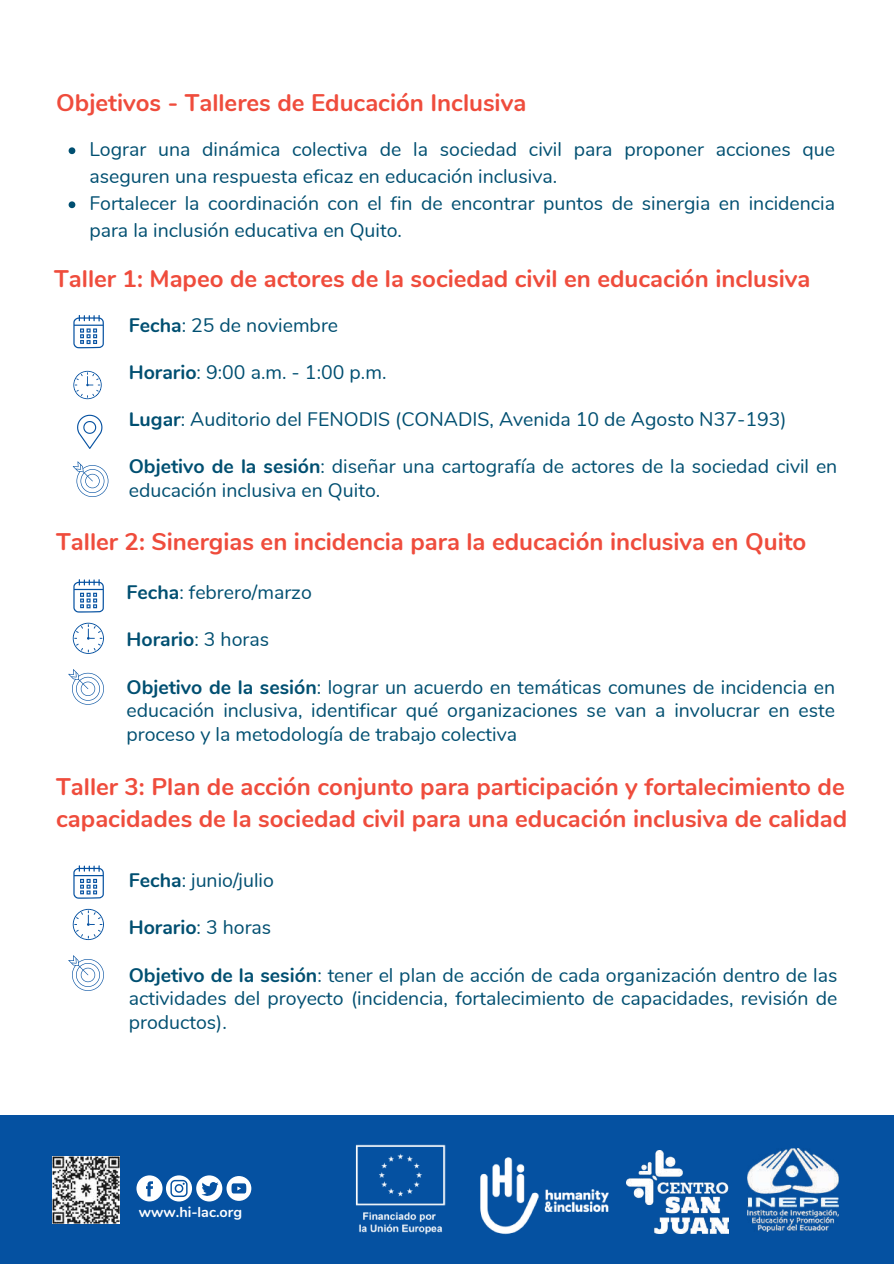
<style>
.page{position:relative;width:894px;height:1264px;background:#fff}
.page>*{position:absolute;margin:0;border:0;box-sizing:border-box;transform-origin:0 0}
.t1{font:700 24px/32.7px "Nunito";color:#ef4c3c}
.t2{font:19.5px/23.7px "Nunito";color:#004f71}
.t3{font:700 19.5px "Nunito";color:#004f71}
.t4{font:700 14.4px "Nunito";color:#fff}
.s1{font-weight:700}
.s2{font-weight:400}
</style>
<div class="page">
<div style="left:0;top:1114px;width:893px;height:149px;background:#0551a1"></div>
<img style="left:52px;top:1156px;width:68px;height:67px">
<svg style="left:136px;top:1175px;width:115px;height:26px"></svg>
<img style="left:747px;top:1148px;width:91px;height:83px">
<img style="left:480px;top:1157px;width:128px;height:78px">
<img style="left:355px;top:1144px;width:91px;height:91px">
<img style="left:626px;top:1150px;width:101px;height:83px">
<svg style="left:73px;top:315px;width:31px;height:33px"></svg>
<svg style="left:73px;top:371px;width:28px;height:28px"></svg>
<svg style="left:77px;top:415px;width:25px;height:33px"></svg>
<svg style="left:73px;top:461px;width:35px;height:36px"></svg>
<svg style="left:69px;top:147px;width:6px;height:7px"></svg>
<svg style="left:69px;top:201px;width:6px;height:7px"></svg>
<svg style="left:73px;top:579px;width:31px;height:33px"></svg>
<svg style="left:73px;top:622px;width:31px;height:32px"></svg>
<svg style="left:68px;top:669px;width:36px;height:35px"></svg>
<svg style="left:73px;top:865px;width:31px;height:33px"></svg>
<svg style="left:73px;top:908px;width:31px;height:32px"></svg>
<svg style="left:68px;top:955px;width:36px;height:35px"></svg>
<p class="t1" style="left:56px;top:86px;width:471px">Objetivos - Talleres de Educación Inclusiva</p>
<p class="t2" style="left:89px;top:136px;width:747px;line-height:27px">Lograr una dinámica colectiva de la sociedad civil para proponer acciones que aseguren una respuesta eficaz en educación inclusiva.<br>Fortalecer la coordinación con el fin de encontrar puntos de sinergia en incidencia para la inclusión educativa en Quito.</p>
<p class="t1" style="left:54px;top:263px;width:757px">Taller 1: Mapeo de actores de la sociedad civil en educación inclusiva</p>
<p class="t2" style="left:129px;top:313px;width:211px"><span class="s1">Fecha</span>: 25 de noviembre</p>
<p class="t2" style="left:129px;top:360px;width:259px"><span class="s1">Horario</span>: 9:00 a.m. - 1:00 p.m.</p>
<p class="t2" style="left:129px;top:408px;width:659px"><span class="s1">Lugar</span>: Auditorio del FENODIS (CONADIS, Avenida 10 de Agosto N37-193)</p>
<p class="t2" style="left:129px;top:455px;width:710px"><span class="s1">Objetivo de la sesión</span>: diseñar una cartografía de actores de la sociedad civil en educación inclusiva en Quito.</p>
<p class="t1" style="left:56px;top:526px;width:751px">Taller 2: Sinergias en incidencia para la educación inclusiva en Quito</p>
<p class="t2" style="left:126px;top:581px;width:187px"><span class="s1">Fecha</span>: febrero/marzo</p>
<p class="t3" style="left:126px;top:626px;width:144px">Horario<span class="s2">: 3 horas</span></p>
<p class="t2" style="left:126px;top:675px;width:710px;text-align:justify"><span class="s1">Objetivo de la sesión</span>: lograr un acuerdo en temáticas comunes de incidencia en educación inclusiva, identificar qué organizaciones se van a involucrar en este proceso y la metodología de trabajo colectiva</p>
<p class="t1" style="left:56px;top:770px;width:792px">Taller 3: Plan de acción conjunto para participación y fortalecimiento de capacidades de la sociedad civil para una educación inclusiva de calidad</p>
<p class="t2" style="left:129px;top:868px;width:147px"><span class="s1">Fecha</span>: junio/julio</p>
<p class="t3" style="left:129px;top:914px;width:144px">Horario<span class="s2">: 3 horas</span></p>
<p class="t2" style="left:129px;top:963px;width:710px;text-align:justify"><span class="s1">Objetivo de la sesión</span>: tener el plan de acción de cada organización dentro de las actividades del proyecto (incidencia, fortalecimiento de capacidades, revisión de productos).</p>
<p class="t4" style="left:139px;top:1202px;width:105px">www.hi-lac.org</p>
</div>
